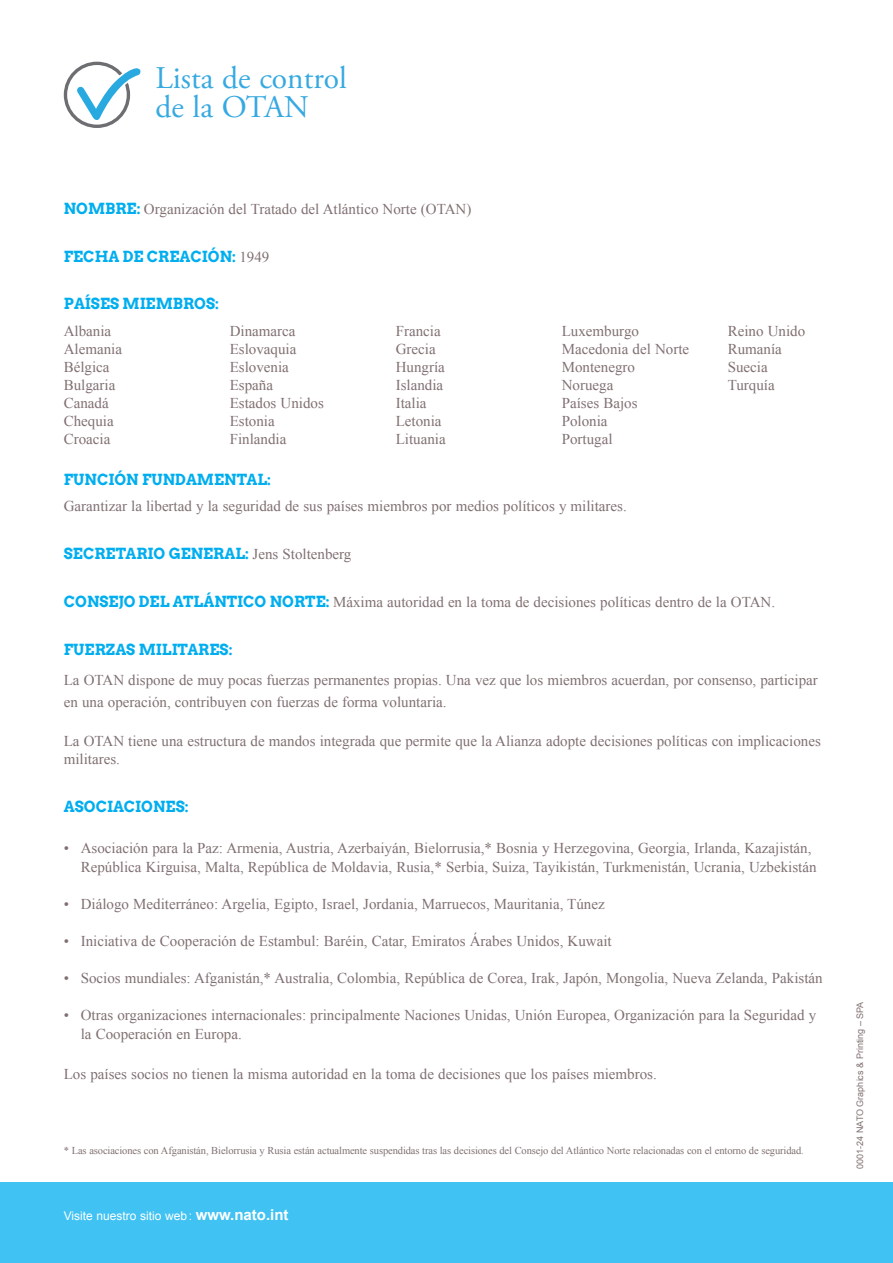
<style>
.page{position:relative;width:893px;height:1263px;background:#fff}
.page>*{position:absolute;margin:0;border:0;box-sizing:border-box;transform-origin:0 0}
.t1{font:31.5px/28.5px "Adobe Garamond Pro";color:#36a9e1}
.t2{font:15px/19.5px "Times New Roman";color:#807071}
.t3{font:15px/18px "Times New Roman";color:#817071}
.t4{font:700 15px "Arvo";color:#00aeef}
.t5{font:12px "Arial";color:#fff}
.t6{font:10.5px "Times New Roman";letter-spacing:-.01em;color:#807071}
.t7{font:9px "Arial";color:#817071}
.s1{font-family:"Arvo";font-weight:700;color:#00aeef}
.s2{font-family:"Times New Roman";font-weight:400;color:#817071}
.s3{color:#fff}
.s4{font-weight:700;font-size:15px}
</style>
<div class="page">
<div style="left:0;top:1182px;width:893px;height:81px;background:#40c2f3"></div>
<svg style="left:64px;top:62px;width:77px;height:66px"></svg>
<h1 class="t1" style="left:155px;top:65px;width:193px">Lista de control de la OTAN</h1>
<p class="t3" style="left:64px;top:200px;width:409px"><span class="s1">NOMBRE:</span> Organización del Tratado del Atlántico Norte (OTAN)</p>
<p class="t4" style="left:64px;top:247px;width:207px">FECHA DE CREACIÓN: <span class="s2">1949</span></p>
<p class="t4" style="left:64px;top:294px;width:164px">PAÍSES MIEMBROS: <span class="s3">:</span></p>
<p class="t3" style="left:64px;top:322px;width:60px">Albania<br>Alemania<br>Bélgica<br>Bulgaria<br>Canadá<br>Chequia<br>Croacia</p>
<p class="t3" style="left:230px;top:322px;width:96px">Dinamarca<br>Eslovaquia<br>Eslovenia<br>España<br>Estados Unidos<br>Estonia<br>Finlandia</p>
<p class="t3" style="left:396px;top:322px;width:51px">Francia<br>Grecia<br>Hungría<br>Islandia<br>Italia<br>Letonia<br>Lituania</p>
<p class="t3" style="left:562px;top:322px;width:129px">Luxemburgo<br>Macedonia del Norte<br>Montenegro<br>Noruega<br>Países Bajos<br>Polonia<br>Portugal</p>
<p class="t3" style="left:728px;top:322px;width:79px">Reino Unido<br>Rumanía<br>Suecia<br>Turquía</p>
<p class="t4" style="left:64px;top:470px;width:209px">FUNCIÓN FUNDAMENTAL:</p>
<p class="t2" style="left:64px;top:496px;width:565px">Garantizar la libertad y la seguridad de sus países miembros por medios políticos y militares.</p>
<p class="t4" style="left:64px;top:544px;width:289px">SECRETARIO GENERAL: <span class="s2">Jens Stoltenberg</span></p>
<p class="t3" style="left:64px;top:592px;width:713px"><span class="s1">CONSEJO DEL ATLÁNTICO NORTE:</span> Máxima autoridad en la toma de decisiones políticas dentro de la OTAN.</p>
<p class="t4" style="left:64px;top:640px;width:170px">FUERZAS MILITARES:</p>
<p class="t2" style="left:64px;top:669px;width:756px;line-height:21.8px">La OTAN dispone de muy pocas fuerzas permanentes propias. Una vez que los miembros acuerdan, por consenso, participar en una operación, contribuyen con fuerzas de forma voluntaria.</p>
<p class="t2" style="left:64px;top:732px;width:759px;line-height:18px">La OTAN tiene una estructura de mandos integrada que permite que la Alianza adopte decisiones políticas con implicaciones militares.</p>
<p class="t4" style="left:64px;top:797px;width:126px">ASOCIACIONES:</p>
<p class="t2" style="left:81px;top:838px;width:737px;text-indent:-17px">• Asociación para la Paz: Armenia, Austria, Azerbaiyán, Bielorrusia,* Bosnia y Herzegovina, Georgia, Irlanda, Kazajistán,<br>República Kirguisa, Malta, República de Moldavia, Rusia,* Serbia, Suiza, Tayikistán, Turkmenistán, Ucrania, Uzbekistán</p>
<p class="t2" style="left:64px;top:894px;width:542px">• Diálogo Mediterráneo: Argelia, Egipto, Israel, Jordania, Marruecos, Mauritania, Túnez</p>
<p class="t2" style="left:64px;top:931px;width:549px">• Iniciativa de Cooperación de Estambul: Baréin, Catar, Emiratos Árabes Unidos, Kuwait</p>
<p class="t2" style="left:64px;top:968px;width:760px">• Socios mundiales: Afganistán,* Australia, Colombia, República de Corea, Irak, Japón, Mongolia, Nueva Zelanda, Pakistán</p>
<p class="t2" style="left:81px;top:1005px;width:737px;text-indent:-17px">• Otras organizaciones internacionales: principalmente Naciones Unidas, Unión Europea, Organización para la Seguridad y la Cooperación en Europa.</p>
<p class="t2" style="left:64px;top:1063px;width:594px">Los países socios no tienen la misma autoridad en la toma de decisiones que los países miembros.</p>
<p class="t6" style="left:64px;top:1144px;width:742px">* Las asociaciones con Afganistán, Bielorrusia y Rusia están actualmente suspendidas tras las decisiones del Consejo del Atlántico Norte relacionadas con el entorno de seguridad.</p>
<p class="t5" style="left:64px;top:1208px;width:226px">Visite nuestro sitio web: <span class="s4">www.nato.int</span></p>
<p class="t7" style="left:854px;top:1169px;width:169px;rotate:-90deg">0001-24 NATO Graphics &amp; Printing – SPA</p>
</div>
